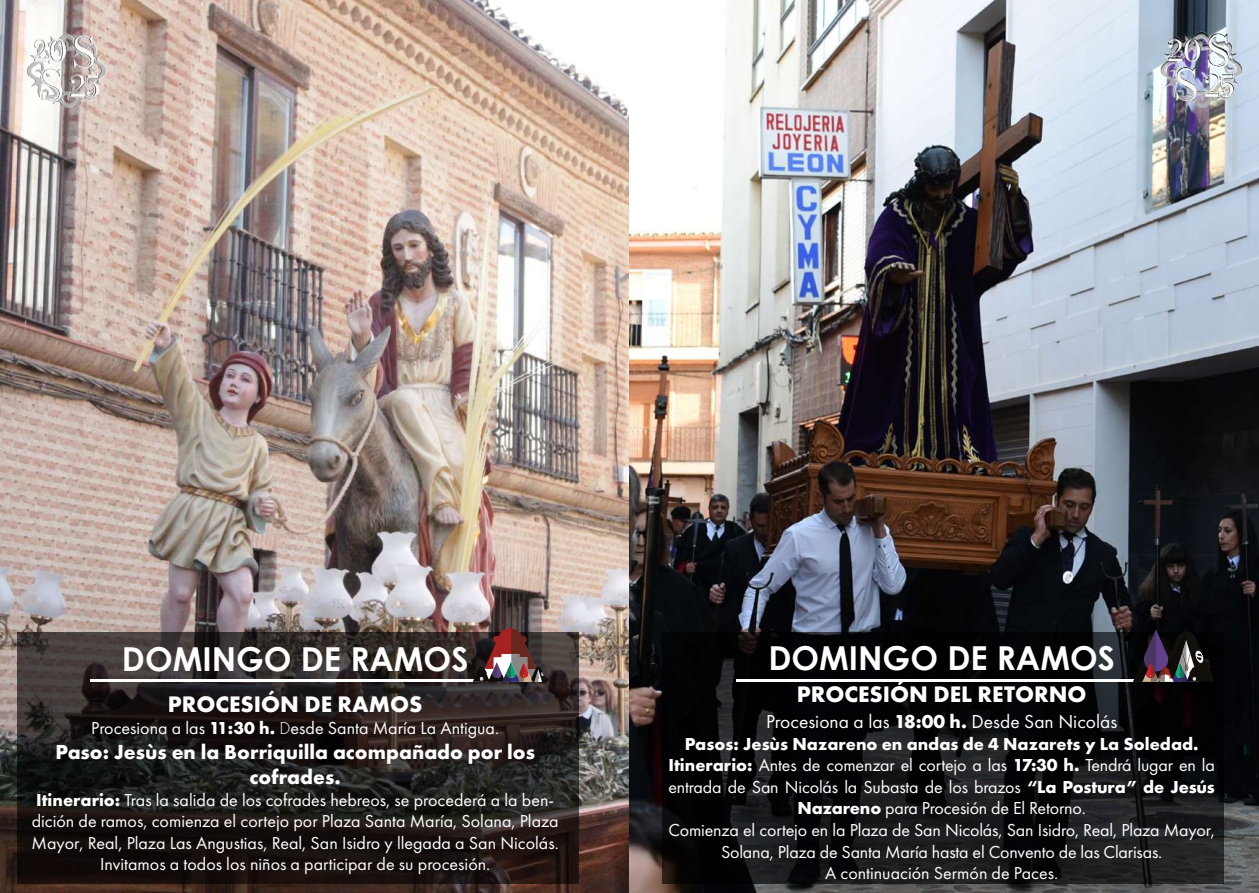
<style>
.page{position:relative;width:1259px;height:893px;background:#fff}
.page>*{position:absolute;margin:0;border:0;box-sizing:border-box;transform-origin:0 0}
.t1{font:700 33px "Century Gothic";color:#fff}
.t2{font:700 23.4px "Futura PT";color:#fff}
.t3{font:700 21px/25.2px "Futura PT";color:#fff;text-align:center}
.t4{font:19.5px "Futura PT";color:#fff}
.t5{font:18px/21.6px "Futura PT";color:#fff;text-align:center}
.s1{font-weight:700}
.s2{font-weight:300}
</style>
<div class="page">
<img style="left:0;top:0;width:1259px;height:893px">
<img style="left:1152px;top:31px;width:98px;height:78px">
<img style="left:1154px;top:31px;width:95px;height:78px">
<img style="left:20px;top:31px;width:91px;height:78px">
<svg style="left:662px;top:632px;width:561px;height:252px;background:#0c0d0f"></svg>
<hr style="left:736px;top:679px;width:410px;height:3px;background:#fff">
<svg style="left:17px;top:633px;width:561px;height:251px;background:#221c1b"></svg>
<hr style="left:90px;top:679px;width:410px;height:3px;background:#fff">
<svg style="left:473px;top:626px;width:74px;height:56px;background:#634747"></svg>
<svg style="left:1239px;top:766px;width:20px;height:127px;background:#464849"></svg>
<svg style="left:1133px;top:629px;width:81px;height:53px;background:#302931"></svg>
<h1 class="t1" style="left:122px;top:634px;width:348px">DOMINGO DE RAMOS</h1>
<p class="t2" style="left:168px;top:689px;width:256px">PROCESIÓN DE RAMOS</p>
<p class="t5" style="left:91px;top:717px;width:409px">Procesiona a las <span class="s1">11:30 h.</span> <span class="s2">D</span>esde Santa María La Antigua.</p>
<p class="t3" style="left:55px;top:739px;width:481px">Paso: Jesùs en la Borriquilla acompañado por los cofrades.</p>
<p class="t5" style="left:31px;top:789px;width:529px"><span class="s1">Itinerario:</span> Tras la salida de los cofrades hebreos, se procederá a la ben&shy;dición de ramos, comienza el cortejo por Plaza Santa María, Solana, Plaza Mayor, Real, Plaza Las Angustias, Real, San Isidro y llegada a San Nicolás.<br>Invitamos a todos los niños a participar de su procesión.</p>
<h1 class="t1" style="left:768px;top:633px;width:348px">DOMINGO DE RAMOS</h1>
<p class="t2" style="left:797px;top:679px;width:291px">PROCESIÓN DEL RETORNO</p>
<p class="t4" style="left:766px;top:710px;width:353px">Procesiona a las <span class="s1">18:00 h.</span> Desde San Nicolás</p>
<p class="t5" style="left:668px;top:733px;width:548px"><span class="s1">Pasos: Jesùs Nazareno en andas de 4 Nazarets y La Soledad.<br>Itinerario:</span> Antes de comenzar el cortejo a las <span class="s1">17:30 h.</span> Tendrá lugar en la entrada de San Nicolás la Subasta de los brazos <span class="s1">“La Postura” de Jesús Nazareno</span> para Procesión de El Retorno.<br>Comienza el cortejo en la Plaza de San Nicolás, San Isidro, Real, Plaza Mayor, Solana, Plaza de Santa María hasta el Convento de las Clarisas.<br>A continuación Sermón de Paces.</p>
</div>
